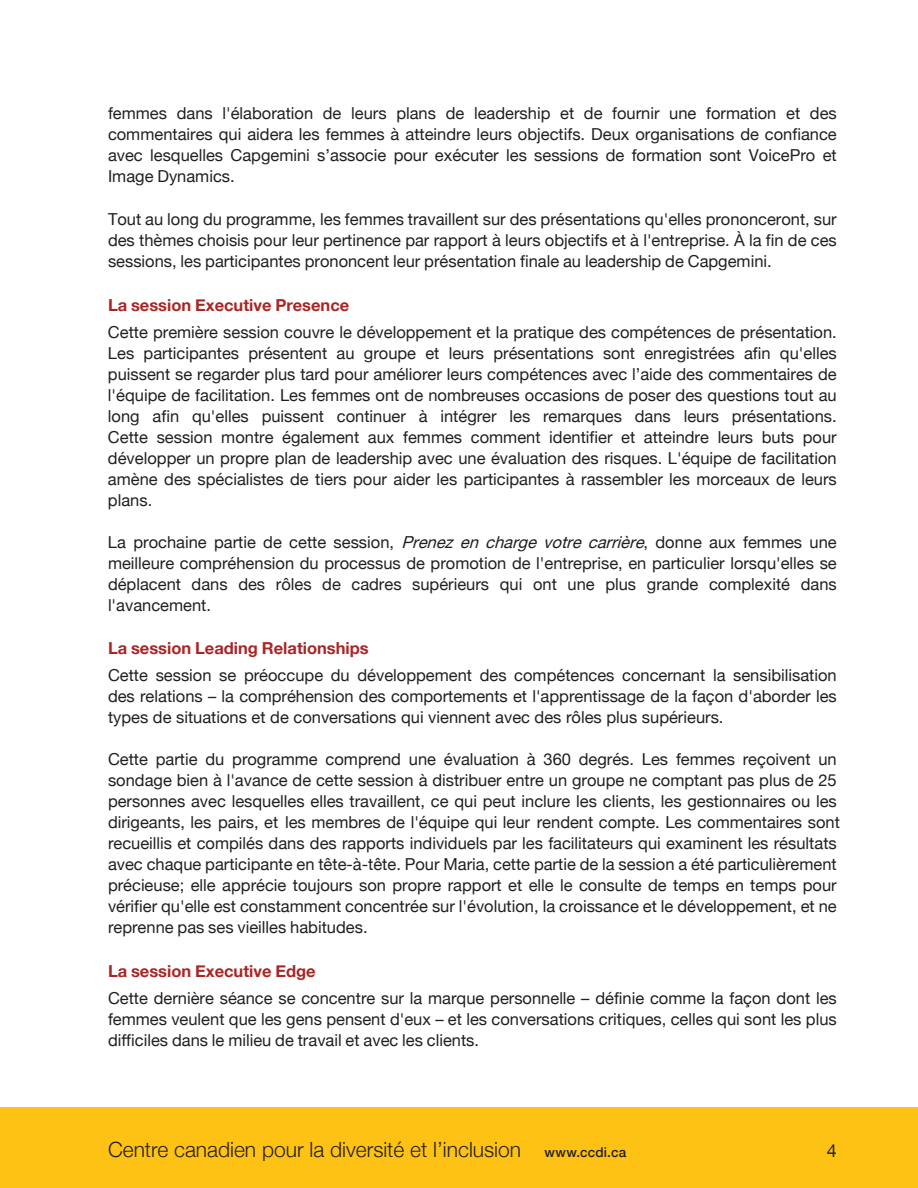
<style>
.page{position:relative;width:918px;height:1188px;background:#fff}
.page>*{position:absolute;margin:0;border:0;box-sizing:border-box;transform-origin:0 0}
.t1{font:300 21px "Helvetica Neue";color:#231f20}
.t2{font:18px "Helvetica Neue";color:#231f20}
.Text{font:16.5px/21px "Helvetica Neue";color:#231f20}
.s1{font-weight:700;color:#a82626}
.s2{font-style:italic}
.s3{font-weight:500;font-size:13.5px}
</style>
<div class="page">
<div style="left:0;top:1107px;width:918px;height:81px;background:#fec214"></div>
<p class="Text" style="left:108px;top:102px;width:730px;text-align:justify">femmes dans l'élaboration de leurs plans de leadership et de fournir une formation et des commentaires qui aidera les femmes à atteindre leurs objectifs. Deux organisations de confiance avec lesquelles Capgemini s’associe pour exécuter les sessions de formation sont VoicePro et Image Dynamics.</p>
<p class="Text" style="left:108px;top:209px;width:730px;text-align:justify">Tout au long du programme, les femmes travaillent sur des présentations qu'elles prononceront, sur des thèmes choisis pour leur pertinence par rapport à leurs objectifs et à l'entreprise. À la fin de ces sessions, les participantes prononcent leur présentation finale au leadership de Capgemini.</p>
<p class="Text" style="left:108px;top:291px;width:730px;line-height:26.8px"><span class="s1">La session Executive Presence<br></span>Cette première session couvre le développement et la pratique des compétences de présentation.</p>
<p class="Text" style="left:108px;top:342px;width:730px;text-align:justify">Les participantes présentent au groupe et leurs présentations sont enregistrées afin qu'elles puissent se regarder plus tard pour améliorer leurs compétences avec l’aide des commentaires de l'équipe de facilitation. Les femmes ont de nombreuses occasions de poser des questions tout au long afin qu'elles puissent continuer à intégrer les remarques dans leurs présentations.<br>Cette session montre également aux femmes comment identifier et atteindre leurs buts pour développer un propre plan de leadership avec une évaluation des risques. L'équipe de facilitation amène des spécialistes de tiers pour aider les participantes à rassembler les morceaux de leurs plans.</p>
<p class="Text" style="left:108px;top:531px;width:730px;text-align:justify">La prochaine partie de cette session, <span class="s2">Prenez en charge votre carrière</span>, donne aux femmes une meilleure compréhension du processus de promotion de l'entreprise, en particulier lorsqu'elles se déplacent dans des rôles de cadres supérieurs qui ont une plus grande complexité dans l'avancement.</p>
<p class="Text" style="left:108px;top:635px;width:730px;line-height:26.8px"><span class="s1">La session Leading Relationships<br></span>Cette session se préoccupe du développement des compétences concernant la sensibilisation</p>
<p class="Text" style="left:108px;top:686px;width:730px">des relations – la compréhension des comportements et l'apprentissage de la façon d'aborder les types de situations et de conversations qui viennent avec des rôles plus supérieurs.</p>
<p class="Text" style="left:108px;top:749px;width:733px">Cette partie du programme comprend une évaluation à 360 degrés. Les femmes reçoivent un sondage bien à l'avance de cette session à distribuer entre un groupe ne comptant pas plus de 25 personnes avec lesquelles elles travaillent, ce qui peut inclure les clients, les gestionnaires ou les dirigeants, les pairs, et les membres de l'équipe qui leur rendent compte. Les commentaires sont recueillis et compilés dans des rapports individuels par les facilitateurs qui examinent les résultats avec chaque participante en tête-à-tête. Pour Maria, cette partie de la session a été particulièrement précieuse; elle apprécie toujours son propre rapport et elle le consulte de temps en temps pour vérifier qu'elle est constamment concentrée sur l'évolution, la croissance et le développement, et ne reprenne pas ses vieilles habitudes.</p>
<p class="Text" style="left:108px;top:957px;width:730px;line-height:26.8px"><span class="s1">La session Executive Edge<br></span>Cette dernière séance se concentre sur la marque personnelle – définie comme la façon dont les</p>
<p class="Text" style="left:108px;top:1008px;width:730px">femmes veulent que les gens pensent d'eux – et les conversations critiques, celles qui sont les plus difficiles dans le milieu de travail et avec les clients.</p>
<p class="t1" style="left:108px;top:1133px;width:520px">Centre canadien pour la diversité et l’inclusion <span class="s3">www.ccdi.ca</span></p>
<p class="t2" style="left:827px;top:1139px;width:12px">4</p>
</div>
